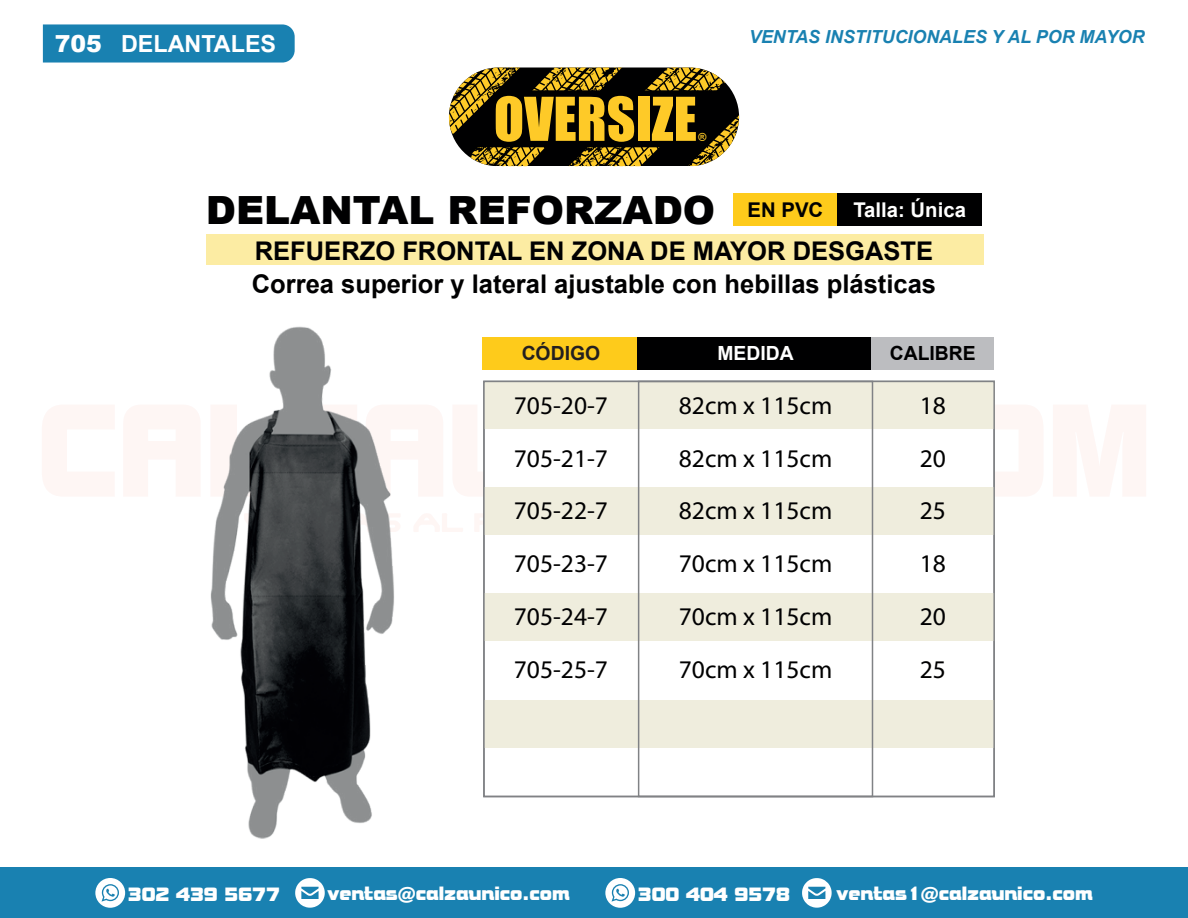
<style>
.page{position:relative;width:1188px;height:918px;background:#fff}
.page>*{position:absolute;margin:0;border:0;box-sizing:border-box;transform-origin:0 0}
.t1{font:900 38.85px "Arial";color:#000001}
.t2{font:700 25.8px "Arial";color:#000001}
.t3{font:25.5px/52.8px "Myriad Pro";color:#000001;text-align:justify}
.t4{font:700 23.55px "Arial";color:#fff}
.t5{font:700 20.4px "Arial";color:#fff}
.t6{font:700 19.5px "Arial";color:#000001}
.t7{font:700 19.5px "Arial";color:#231f20}
.t8{font:700 19.5px "Arial";color:#fff}
.t9{font:18px "Bolt Bold IT Cby BT";color:#fff}
.t10{font:italic 700 18px "Arial";color:#1981b1}
.t11{font:10.95px "Impact";color:#feca28}
.s1{font-weight:900}
</style>
<div class="page">
<div style="left:43px;top:24px;width:252px;height:39px;background:#1981b1"></div>
<div style="left:0;top:868px;width:1188px;height:50px;background:#1981b1"></div>
<svg style="left:42px;top:405px;width:72px;height:91px"></svg>
<svg style="left:124px;top:405px;width:76px;height:91px"></svg>
<svg style="left:403px;top:405px;width:40px;height:91px"></svg>
<svg style="left:453px;top:405px;width:30px;height:91px"></svg>
<svg style="left:995px;top:405px;width:48px;height:91px"></svg>
<svg style="left:1053px;top:405px;width:93px;height:91px"></svg>
<svg style="left:475px;top:514px;width:8px;height:18px"></svg>
<svg style="left:414px;top:514px;width:49px;height:18px"></svg>
<svg style="left:802px;top:878px;width:30px;height:30px"></svg>
<svg style="left:605px;top:878px;width:30px;height:30px"></svg>
<svg style="left:295px;top:878px;width:30px;height:30px"></svg>
<svg style="left:95px;top:878px;width:30px;height:30px"></svg>
<div style="left:734px;top:193px;width:103px;height:33px;background:#fecb1b"></div>
<div style="left:837px;top:193px;width:145px;height:33px;background:#000001"></div>
<div style="left:207px;top:234px;width:777px;height:31px;background:#fceca3"></div>
<img style="left:210px;top:326px;width:193px;height:513px">
<div style="left:484px;top:381px;width:510px;height:48px;background:#efeddd"></div>
<div style="left:484px;top:487px;width:510px;height:48px;background:#efeddd"></div>
<div style="left:484px;top:594px;width:510px;height:47px;background:#efeddd"></div>
<div style="left:484px;top:700px;width:510px;height:47px;background:#efeddd"></div>
<div style="left:482px;top:337px;width:156px;height:33px;background:#fecb1b"></div>
<div style="left:638px;top:337px;width:233px;height:33px;background:#000001"></div>
<div style="left:871px;top:337px;width:123px;height:33px;background:#bcbdc0"></div>
<svg style="left:449px;top:67px;width:290px;height:99px;background:#786323"></svg>
<p class="t4" style="left:55px;top:34px;width:223px"><span class="s1">705</span> DELANTALES</p>
<p class="t11" style="left:698px;top:131px;width:10px">Æ</p>
<p class="t10" style="left:749px;top:27px;width:397px">VENTAS INSTITUCIONALES Y AL POR MAYOR</p>
<h1 class="t1" style="left:206px;top:188px;width:619px">DELANTAL REFORZADO <sup>EN</sup> <sup>PVC</sup></h1>
<p class="t5" style="left:853px;top:202px;width:114px">Talla: ⁄nica</p>
<p class="t2" style="left:255px;top:241px;width:680px">REFUERZO FRONTAL EN ZONA DE MAYOR DESGASTE</p>
<p class="t2" style="left:252px;top:274px;width:686px">Correa superior y lateral ajustable con hebillas pl·sticas</p>
<p class="t7" style="left:522px;top:346px;width:80px">C”DIGO</p>
<p class="t8" style="left:717px;top:346px;width:78px">MEDIDA</p>
<p class="t6" style="left:890px;top:346px;width:87px">CALIBRE</p>
<p class="t3" style="left:514px;top:381px;width:96px">705-20-7<br>705-21-7<br>705-22-7<br>705-23-7<br>705-24-7<br>705-25-7</p>
<p class="t3" style="left:920px;top:381px;width:28px">18<br>20<br>25<br>18<br>20<br>25</p>
<p class="t3" style="left:679px;top:381px;width:155px">82cm x 115cm 82cm x 115cm 82cm x 115cm 70cm x 115cm 70cm x 115cm 70cm x 115cm</p>
<p class="t9" style="left:128px;top:887px;width:154px">302 439 5677</p>
<p class="t9" style="left:327px;top:887px;width:244px">ventas@calzaunico.com</p>
<p class="t9" style="left:638px;top:887px;width:154px">300 404 9578</p>
<p class="t9" style="left:837px;top:887px;width:257px">ventas1@calzaunico.com</p>
</div>
